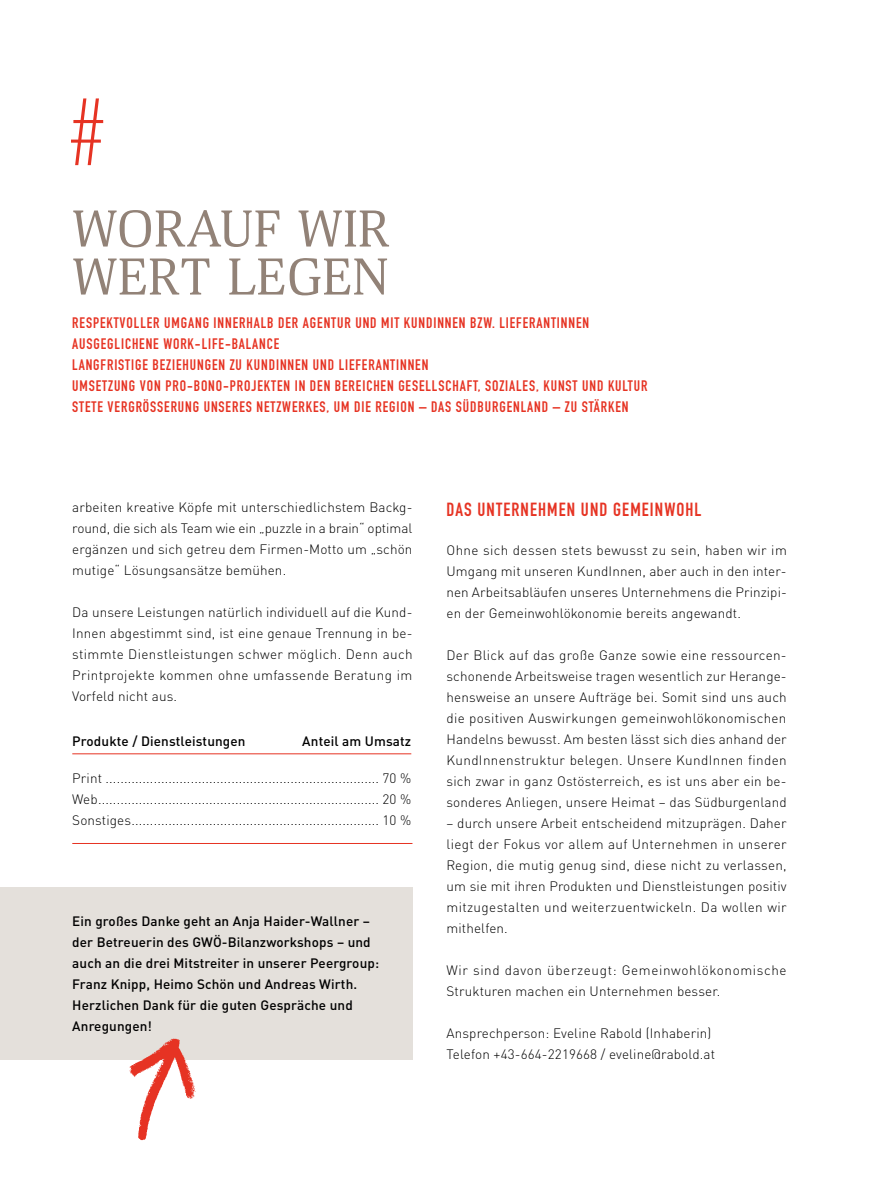
<style>
.page{position:relative;width:893px;height:1191px;background:#fff}
.page>*{position:absolute;margin:0;border:0;box-sizing:border-box;transform-origin:0 0}
.t1{font:300 condensed 93.6px "DIN Pro";color:#e63323}
.t2{font:51px/48px "Deca Serif New";letter-spacing:.01em;color:#928277}
.t3{font:18.75px "DIN Engschrift Std";letter-spacing:.06em;color:#e63323}
.t4{font:15px/21px "DIN Engschrift Std";letter-spacing:.06em;color:#e63323}
.t5{font:300 13.5px/21px "DIN Pro";letter-spacing:.01em;color:#000;text-align:justify}
.t6{font:500 13.5px/21px "DIN Pro";letter-spacing:.01em;color:#000}
.t7{font:300 13.5px/21px "DIN Pro";letter-spacing:.04em;color:#000}
</style>
<div class="page">
<hr style="left:72px;top:753px;width:339px;height:1px;background:#e63323">
<hr style="left:72px;top:843px;width:340px;height:1px;background:#e63323">
<div style="left:0;top:887px;width:412px;height:172px;background:#e4e0db"></div>
<img style="left:113px;top:1038px;width:91px;height:103px">
<h1 class="t1" style="left:66px;top:66px;width:45px">#</h1>
<h2 class="t2" style="left:73px;top:206px;width:319px">WORAUF WIR<br>WERT LEGEN</h2>
<p class="t4" style="left:72px;top:312px;width:577px">RESPEKTVOLLER UMGANG INNERHALB DER AGENTUR UND MIT KUNDINNEN BZW. LIEFERANTINNEN AUSGEGLICHENE WORK-LIFE-BALANCE<br>LANGFRISTIGE BEZIEHUNGEN ZU KUNDINNEN UND LIEFERANTINNEN<br>UMSETZUNG VON PRO-BONO-PROJEKTEN IN DEN BEREICHEN GESELLSCHAFT, SOZIALES, KUNST UND KULTUR STETE VERGRÖSSERUNG UNSERES NETZWERKES, UM DIE REGION – DAS SÜDBURGENLAND – ZU STÄRKEN</p>
<p class="t5" style="left:72px;top:495px;width:342px">arbeiten kreative Köpfe mit unterschiedlichstem Backg&shy;round, die sich als Team wie ein „puzzle in a brain“ optimal ergänzen und sich getreu dem Firmen-Motto um „schön mutige“ Lösungsansätze bemühen.</p>
<p class="t5" style="left:72px;top:601px;width:342px">Da unsere Leistungen natürlich individuell auf die Kund-Innen abgestimmt sind, ist eine genaue Trennung in be&shy;stimmte Dienstleistungen schwer möglich. Denn auch Printprojekte kommen ohne umfassende Beratung im Vorfeld nicht aus.</p>
<p class="t6" style="left:72px;top:729px;width:175px">Produkte / Dienstleistungen</p>
<p class="t6" style="left:302px;top:729px;width:110px">Anteil am Umsatz</p>
<p class="t5" style="left:72px;top:766px;width:340px">Print .......................................................................... 70 % Web............................................................................ 20 % Sonstiges................................................................... 10 %</p>
<p class="t6" style="left:72px;top:909px;width:308px">Ein großes Danke geht an Anja Haider-Wallner – der Betreuerin des GWÖ-Bilanzworkshops – und auch an die drei Mitstreiter in unserer Peergroup:<br>Franz Knipp, Heimo Schön und Andreas Wirth.<br>Herzlichen Dank für die guten Gespräche und Anregungen!</p>
<h3 class="t3" style="left:446px;top:498px;width:257px">DAS UNTERNEHMEN UND GEMEINWOHL</h3>
<p class="t5" style="left:446px;top:538px;width:342px">Ohne sich dessen stets bewusst zu sein, haben wir im Umgang mit unseren KundInnen, aber auch in den inter&shy;nen Arbeitsabläufen unseres Unternehmens die Prinzipi&shy;en der Gemeinwohlökonomie bereits angewandt.</p>
<p class="t5" style="left:446px;top:643px;width:342px">Der Blick auf das große Ganze sowie eine ressourcen&shy;schonende Arbeitsweise tragen wesentlich zur Herange&shy;hensweise an unsere Aufträge bei. Somit sind uns auch die positiven Auswirkungen gemeinwohlökonomischen Handelns bewusst. Am besten lässt sich dies anhand der KundInnenstruktur belegen. Unsere KundInnen finden sich zwar in ganz Ostösterreich, es ist uns aber ein be&shy;sonderes Anliegen, unsere Heimat – das Südburgenland</p>
<p class="t5" style="left:446px;top:811px;width:342px">– durch unsere Arbeit entscheidend mitzuprägen. Daher liegt der Fokus vor allem auf Unternehmen in unserer Region, die mutig genug sind, diese nicht zu verlassen, um sie mit ihren Produkten und Dienstleistungen positiv mitzugestalten und weiterzuentwickeln. Da wollen wir mithelfen.</p>
<p class="t7" style="left:446px;top:958px;width:342px">Wir sind davon überzeugt: Gemeinwohlökonomische<br>Strukturen machen ein Unternehmen besser.</p>
<p class="t5" style="left:446px;top:1021px;width:270px">Ansprechperson: Eveline Rabold (Inhaberin)<br>Telefon +43-664-2219668 / eveline@rabold.at</p>
</div>
